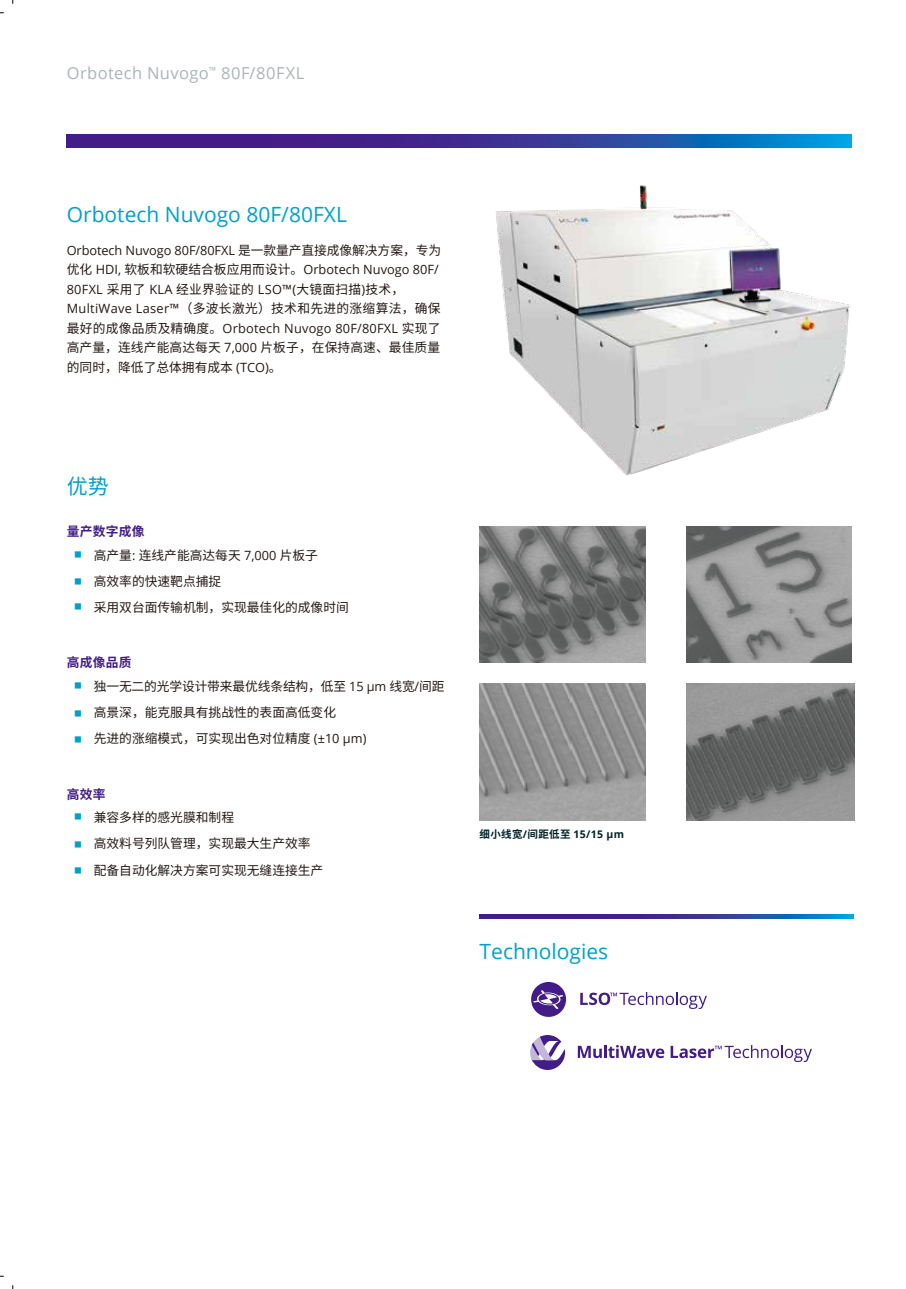
<style>
.page{position:relative;width:906px;height:1289px;background:#fff}
.page>*{position:absolute;margin:0;border:0;box-sizing:border-box;transform-origin:0 0}
.t1{font:22.5px/27px "Source Han Sans CN";color:#00a0cb}
.t2{font:21px "Open Sans";color:#00a0cb}
.t3{font:21px "Source Han Sans CN";color:#00a0cb}
.t4{font:16.5px "Open Sans";letter-spacing:.025em;color:#adb4b7}
.t5{font:12.75px/26.2px "Source Han Sans CN";color:#221815}
.t6{font:12.75px/19.5px "Open Sans";color:#221815}
.t7{font:12.75px/19.5px "Source Han Sans CN";letter-spacing:.025em;color:#221815}
.t8{font:12.75px "Open Sans";letter-spacing:.02em;color:#221815}
.t9{font:700 12.75px "Source Han Sans CN";letter-spacing:.02em;color:#431d87}
.t10{font:700 10.5px "Source Han Sans CN";letter-spacing:.03em;color:#02222b}
.s1{font-family:"Source Han Sans CN"}
.s2{font-family:"Open Sans"}
.s3{font-size:22.5px;color:#00a0cb}
</style>
<div class="page">
<svg style="left:479px;top:914px;width:374px;height:4px"></svg>
<svg style="left:531px;top:982px;width:35px;height:34px"></svg>
<svg style="left:580px;top:992px;width:127px;height:16px"></svg>
<svg style="left:530px;top:1035px;width:35px;height:34px"></svg>
<svg style="left:578px;top:1045px;width:86px;height:13px"></svg>
<svg style="left:670px;top:1045px;width:142px;height:16px"></svg>
<img style="left:479px;top:526px;width:166px;height:136px">
<img style="left:686px;top:526px;width:166px;height:136px">
<img style="left:479px;top:683px;width:166px;height:137px">
<img style="left:686px;top:683px;width:168px;height:137px">
<img style="left:496px;top:185px;width:355px;height:291px">
<svg style="left:67px;top:134px;width:785px;height:14px;background:#303e9a"></svg>
<p class="t4" style="left:67px;top:62px;width:239px">Orbotech Nuvogo<sup>™</sup> 80F/80FXL</p>
<h2 class="t2" style="left:67px;top:200px;width:282px">Orbotech Nuvogo 80F/80FXL</h2>
<p class="t6" style="left:67px;top:240px;width:376px">Orbotech Nuvogo 80F/80FXL <span class="s1">是一款量产直接成像解决方案，专为优化</span> HDI, <span class="s1">软板和软硬结合板应用而设计。</span>Orbotech Nuvogo 80F/</p>
<p class="t7" style="left:67px;top:280px;width:375px"><span class="s2">80FXL</span> 采用了 <span class="s2">KLA</span> 经业界验证的 <span class="s2">LSO™(</span>大镜面扫描<span class="s2">)</span>技术，<br><span class="s2">MultiWave Laser™</span>（多波长激光）技术和先进的涨缩算法，确保</p>
<p class="t8" style="left:67px;top:319px;width:375px"><span class="s1">最好的成像品质及精确度。</span>Orbotech Nuvogo 80F/80FXL <span class="s1">实现了</span></p>
<p class="t5" style="left:67px;top:338px;width:375px;line-height:19.5px">高产量，连线产能高达每天 <span class="s2">7,000</span> 片板子，在保持高速、最佳质量的同时，降低了总体拥有成本 <span class="s2">(TCO)</span>。</p>
<h2 class="t3" style="left:67px;top:474px;width:44px">优势</h2>
<p class="t9" style="left:67px;top:523px;width:79px">量产数字成像</p>
<p class="t5" style="left:94px;top:542px;width:257px;text-indent:-27px"><span class="s3">▪</span> 高产量<span class="s2">:</span> 连线产能高达每天 <span class="s2">7,000</span> 片板子<br>高效率的快速靶点捕捉<br>采用双台面传输机制，实现最佳化的成像时间</p>
<h1 class="t1" style="left:67px;top:570px;width:24px;line-height:24.8px">▪ ▪</h1>
<p class="t9" style="left:67px;top:655px;width:66px">高成像品质</p>
<h1 class="t1" style="left:67px;top:672px;width:24px;text-align:justify">▪ ▪ ▪</h1>
<p class="t5" style="left:94px;top:673px;width:352px">独一无二的光学设计带来最优线条结构，低至 <span class="s2">15 μm</span> 线宽<span class="s2">/</span>间距高景深，能克服具有挑战性的表面高低变化<br>先进的涨缩模式，可实现出色对位精度 <span class="s2">(±10 μm)</span></p>
<p class="t9" style="left:67px;top:787px;width:40px">高效率</p>
<p class="t5" style="left:94px;top:804px;width:231px;text-indent:-27px"><span class="s3">▪</span> 兼容多样的感光膜和制程<br>高效料号列队管理，实现最大生产效率配备自动化解决方案可实现无缝连接生产</p>
<h1 class="t1" style="left:67px;top:832px;width:24px;line-height:25.7px">▪ ▪</h1>
<p class="t10" style="left:479px;top:828px;width:146px">细小线宽<span class="s2">/</span>间距低至 <span class="s2">15/15 μm</span></p>
<h2 class="t2" style="left:479px;top:936px;width:130px">Technologies</h2>
</div>
